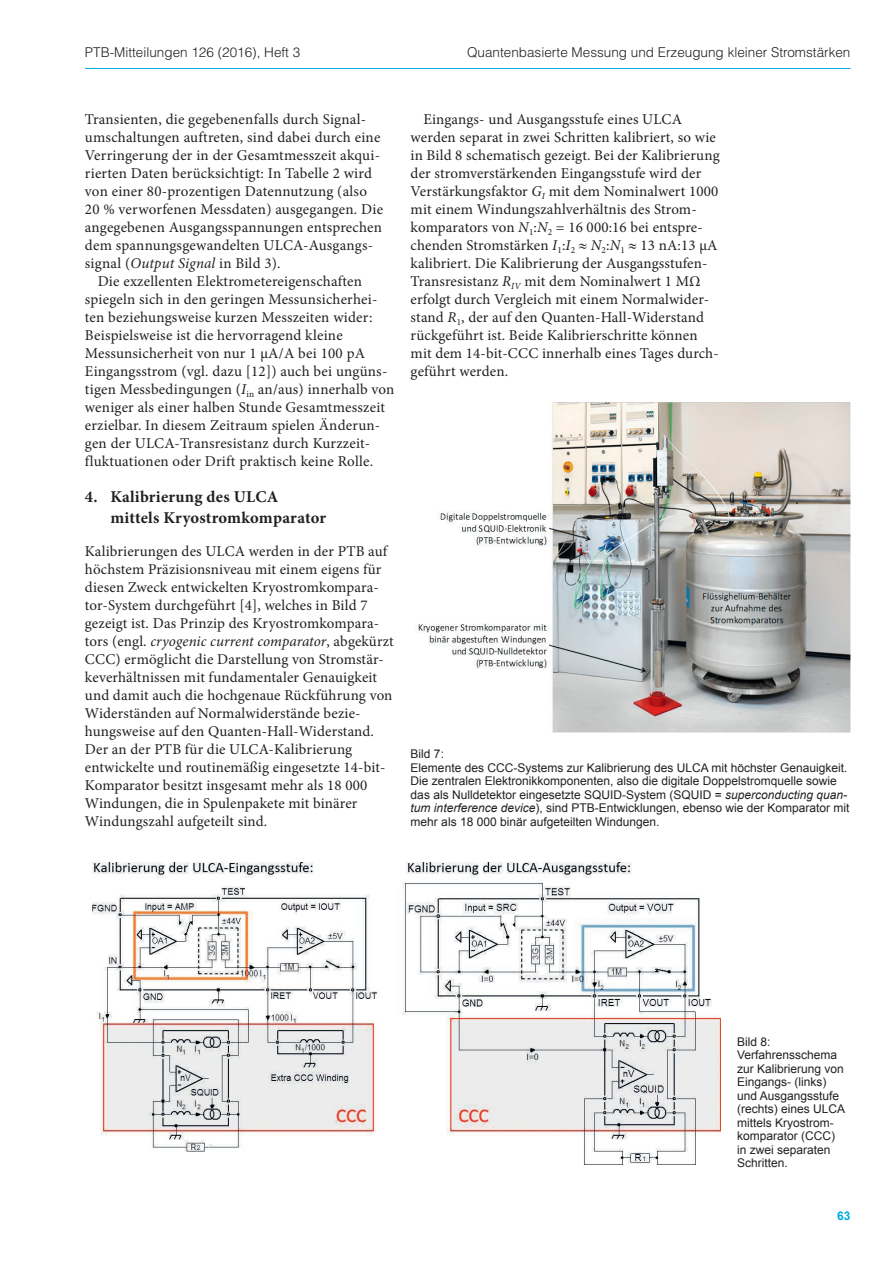
<style>
.page{position:relative;width:893px;height:1263px;background:#fff}
.page>*{position:absolute;margin:0;border:0;box-sizing:border-box;transform-origin:0 0}
.t1{font:700 16.5px/21px "Minion Pro";letter-spacing:.01em;color:#231f20}
.t2{font:15px/18px "Minion Pro";letter-spacing:.01em;color:#231f20}
.t3{font:300 13.5px "Helvetica LT Std";color:#231f20}
.t4{font:12px/13.5px "Arial";color:#231f20}
.t5{font:700 12px "Arial";color:#00acdd}
.s1{font-style:italic}
</style>
<div class="page">
<hr style="left:85px;top:68px;width:765px;height:1px;background:#00acdd">
<img style="left:418px;top:402px;width:432px;height:330px">
<img style="left:92px;top:862px;width:628px;height:302px">
<p class="t3" style="left:85px;top:44px;width:217px">PTB-Mitteilungen 126 (2016), Heft 3</p>
<p class="t3" style="left:467px;top:44px;width:385px">Quantenbasierte Messung und Erzeugung kleiner Stromstärken</p>
<p class="t2" style="left:85px;top:111px;width:300px">Transienten, die gegebenenfalls durch Signal&shy;umschaltungen auftreten, sind dabei durch eine Verringerung der in der Gesamtmesszeit akqui&shy;rierten Daten berücksichtigt: In Tabelle 2 wird von einer 80-prozentigen Datennutzung (also 20 % verworfenen Messdaten) ausgegangen. Die angegebenen Ausgangsspannungen entsprechen dem spannungsgewandelten ULCA-Ausgangs&shy;signal (<span class="s1">Output Signal</span> in Bild 3).</p>
<p class="t2" style="left:85px;top:273px;width:311px;text-indent:13px">Die exzellenten Elektrometereigenschaften spiegeln sich in den geringen Messunsicherhei&shy;ten beziehungsweise kurzen Messzeiten wider:<br>Beispielsweise ist die hervorragend kleine Messunsicherheit von nur 1 µA/A bei 100 pA Eingangsstrom (vgl. dazu [12]) auch bei ungüns&shy;tigen Messbedingungen (<span class="s1">I</span><sub>in</sub> an/aus) innerhalb von weniger als einer halben Stunde Gesamtmesszeit erzielbar. In diesem Zeitraum spielen Änderun&shy;gen der ULCA-Transresistanz durch Kurzzeit&shy;fluktuationen oder Drift praktisch keine Rolle.</p>
<p class="t1" style="left:110px;top:486px;width:217px;text-indent:-25px">4. Kalibrierung des ULCA mittels Kryostromkomparator</p>
<p class="t2" style="left:85px;top:543px;width:310px">Kalibrierungen des ULCA werden in der PTB auf höchstem Präzisionsniveau mit einem eigens für diesen Zweck entwickelten Kryostromkompara&shy;tor-System durchgeführt [4], welches in Bild 7 gezeigt ist. Das Prinzip des Kryostromkompara&shy;tors (engl. <span class="s1">cryogenic current comparator</span>, abgekürzt CCC) ermöglicht die Darstellung von Stromstär&shy;keverhältnissen mit fundamentaler Genauigkeit und damit auch die hochgenaue Rückführung von Widerständen auf Normalwiderstände bezie&shy;hungsweise auf den Quanten-Hall-Widerstand.<br>Der an der PTB für die ULCA-Kalibrierung entwickelte und routinemäßig eingesetzte 14-bit-Komparator besitzt insgesamt mehr als 18 000<br>Windungen, die in Spulenpakete mit binärer Windungszahl aufgeteilt sind.</p>
<p class="t2" style="left:411px;top:111px;width:311px;text-indent:13px">Eingangs- und Ausgangsstufe eines ULCA werden separat in zwei Schritten kalibriert, so wie in Bild 8 schematisch gezeigt. Bei der Kalibrierung der stromverstärkenden Eingangsstufe wird der Verstärkungsfaktor <span class="s1">G</span><sub>I</sub> mit dem Nominalwert 1000 mit einem Windungszahlverhältnis des Strom&shy;komparators von <span class="s1">N</span><sub>1</sub>:<span class="s1">N</span><sub>2</sub> = 16 000:16 bei entspre&shy;chenden Stromstärken <span class="s1">I</span><sub>1</sub>:<span class="s1">I</span><sub>2</sub> ≈ <span class="s1">N</span><sub>2</sub>:<span class="s1">N</span><sub>1</sub> ≈ 13 nA:13 µA kalibriert. Die Kalibrierung der Ausgangsstufen-Transresistanz <span class="s1">R</span><sub>IV</sub> mit dem Nominalwert 1 MΩ erfolgt durch Vergleich mit einem Normalwider&shy;stand <span class="s1">R</span><sub>1</sub>, der auf den Quanten-Hall-Widerstand rückgeführt ist. Beide Kalibrierschritte können mit dem 14-bit-CCC innerhalb eines Tages durch&shy;geführt werden.</p>
<p class="t4" style="left:411px;top:748px;width:440px">Bild 7:<br>Elemente des CCC-Systems zur Kalibrierung des ULCA mit höchster Genauigkeit.<br>Die zentralen Elektronikkomponenten, also die digitale Doppelstromquelle sowie das als Nulldetektor eingesetzte SQUID-System (SQUID = <span class="s1">superconducting quan&shy;tum interference device</span>), sind PTB-Entwicklungen, ebenso wie der Komparator mit mehr als 18 000 binär aufgeteilten Windungen.</p>
<p class="t4" style="left:737px;top:1035px;width:110px">Bild 8:<br>Verfahrensschema zur Kalibrierung von<br>Eingangs- (links) und Ausgangsstufe (rechts) eines ULCA mittels Kryostrom&shy;komparator (CCC) in zwei separaten<br>Schritten.</p>
<p class="t5" style="left:837px;top:1208px;width:15px">63</p>
</div>
